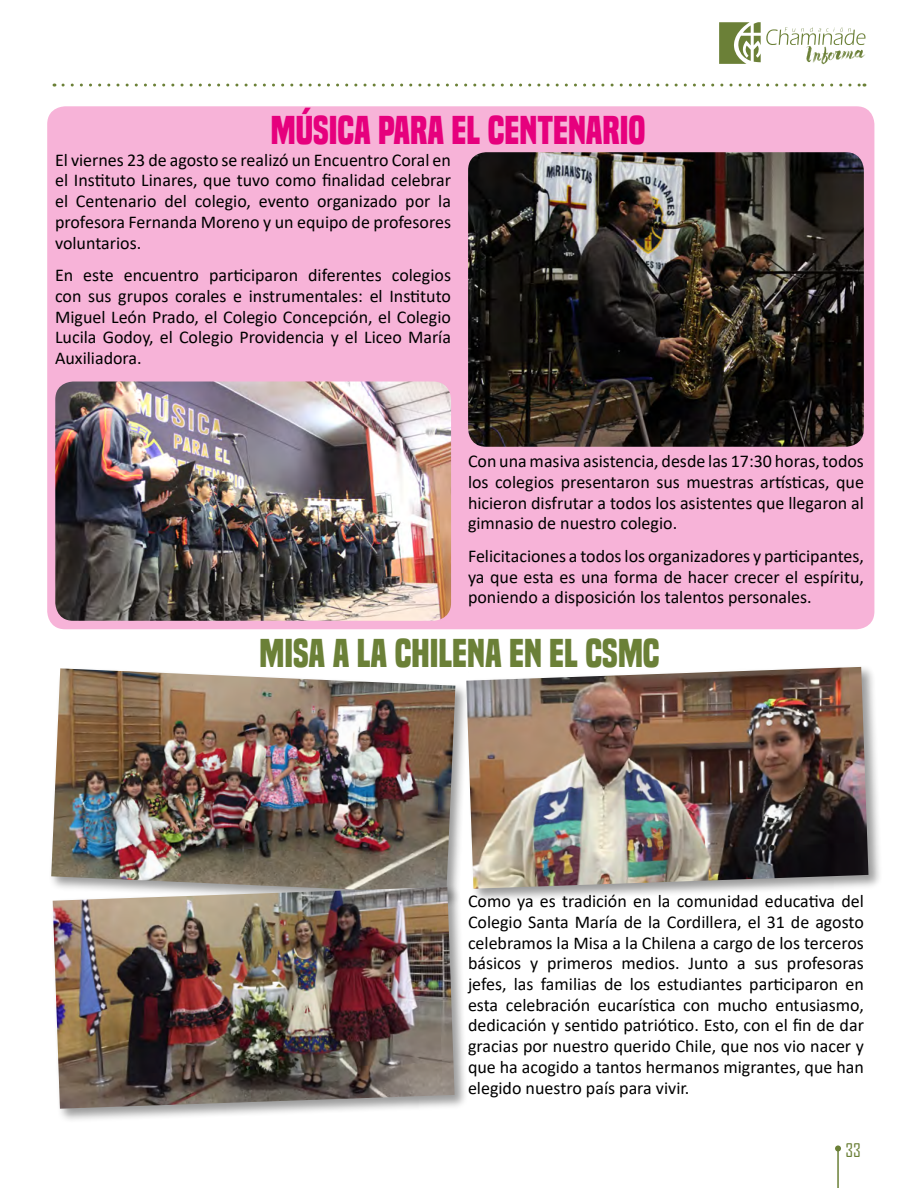
<style>
.page{position:relative;width:918px;height:1188px;background:#fff}
.page>*{position:absolute;margin:0;border:0;box-sizing:border-box;transform-origin:0 0}
.t1{font:700 37.5px "Built Titling Rg";color:#e6007d}
.t2{font:700 37.5px "Built Titling Rg";color:#6b8037}
.t3{font:18px/20.7px "Calibri";color:#000;text-align:justify}
.t4{font:18px "Agency FB";color:#6b8037}
</style>
<div class="page">
<div style="left:47px;top:106px;width:827px;height:523px;background:#f7b3d8;border-radius:18px"></div>
<img style="left:55px;top:382px;width:396px;height:239px">
<img style="left:468px;top:152px;width:396px;height:295px">
<div style="left:49px;top:666px;width:421px;height:242px;background:#000;opacity:.4"></div>
<img style="left:51px;top:668px;width:404px;height:217px">
<div style="left:51px;top:885px;width:418px;height:238px;background:#000;opacity:.4"></div>
<img style="left:53px;top:887px;width:402px;height:222px">
<div style="left:464px;top:665px;width:419px;height:238px;background:#000;opacity:.4"></div>
<img style="left:466px;top:667px;width:402px;height:222px">
<hr style="left:837px;top:1148px;width:2px;height:40px;background:#6b8037">
<svg style="left:835px;top:1145px;width:6px;height:6px"></svg>
<svg style="left:63px;top:84px;width:802px;height:3px"></svg>
<svg style="left:719px;top:22px;width:147px;height:42px"></svg>
<h1 class="t1" style="left:271px;top:108px;width:376px">MÚSICA PARA EL CENTENARIO</h1>
<p class="t3" style="left:55px;top:149px;width:398px">El viernes 23 de agosto se realizó un Encuentro Coral en el Instituto Linares, que tuvo como finalidad celebrar el Centenario del colegio, evento organizado por la profesora Fernanda Moreno y un equipo de profesores voluntarios.</p>
<p class="t3" style="left:55px;top:264px;width:397px">En este encuentro participaron diferentes colegios con sus grupos corales e instrumentales: el Instituto Miguel León Prado, el Colegio Concepción, el Colegio Lucila Godoy, el Colegio Providencia y el Liceo María Auxiliadora.</p>
<p class="t3" style="left:468px;top:450px;width:397px">Con una masiva asistencia, desde las 17:30 horas, todos los colegios presentaron sus muestras artísticas, que hicieron disfrutar a todos los asistentes que llegaron al gimnasio de nuestro colegio.</p>
<p class="t3" style="left:468px;top:545px;width:398px">Felicitaciones a todos los organizadores y participantes, ya que esta es una forma de hacer crecer el espíritu, poniendo a disposición los talentos personales.</p>
<h1 class="t2" style="left:260px;top:631px;width:402px">MISA A LA CHILENA EN EL CSMC</h1>
<p class="t3" style="left:468px;top:890px;width:398px">Como ya es tradición en la comunidad educativa del Colegio Santa María de la Cordillera, el 31 de agosto celebramos la Misa a la Chilena a cargo de los terceros básicos y primeros medios. Junto a sus profesoras jefes, las familias de los estudiantes participaron en esta celebración eucarística con mucho entusiasmo, dedicación y sentido patriótico. Esto, con el fin de dar gracias por nuestro querido Chile, que nos vio nacer y que ha acogido a tantos hermanos migrantes, que han elegido nuestro país para vivir.</p>
<p class="t4" style="left:846px;top:1139px;width:17px">33</p>
</div>
